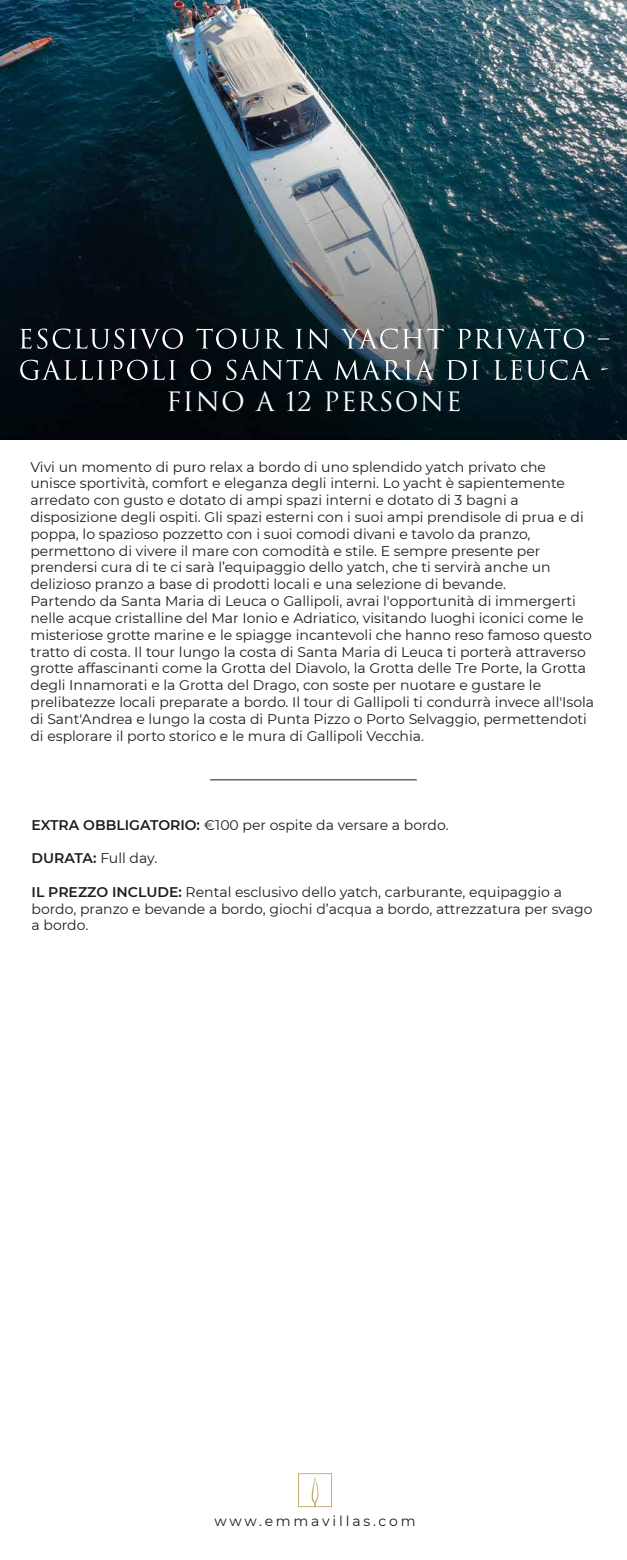
<style>
.page{position:relative;width:627px;height:1560px;background:#fff}
.page>*{position:absolute;margin:0;border:0;box-sizing:border-box;transform-origin:0 0}
.t1{font:26px "Trajan Pro 3";letter-spacing:.05em;color:#fff}
.t2{font:14px/16.8px "Montserrat";color:#1d1d1b}
.t3{font:14px "Montserrat";letter-spacing:.2em;color:#1d1d1b}
.s1{font-weight:600}
</style>
<div class="page">
<hr style="left:210px;top:779px;width:206px;height:1px;background:#1d1d1b">
<svg style="left:298px;top:1473px;width:34px;height:33px"></svg>
<img style="left:0;top:0;width:626px;height:439px">
<svg style="left:20px;top:328px;width:589px;height:21px;background:#3c494e"></svg>
<svg style="left:20px;top:360px;width:588px;height:20px;background:#344046"></svg>
<h1 class="t1" style="left:166px;top:383px;width:297px">FINO A 12 PERSONE</h1>
<p class="t2" style="left:30px;top:457px;width:565px">Vivi un momento di puro relax a bordo di uno splendido yatch privato che unisce sportività, comfort e eleganza degli interni. Lo yacht è sapientemente arredato con gusto e dotato di ampi spazi interni e dotato di 3 bagni a disposizione degli ospiti. Gli spazi esterni con i suoi ampi prendisole di prua e di poppa, lo spazioso pozzetto con i suoi comodi divani e tavolo da pranzo, permettono di vivere il mare con comodità e stile. E sempre presente per prendersi cura di te ci sarà l’equipaggio dello yatch, che ti servirà anche un delizioso pranzo a base di prodotti locali e una selezione di bevande.<br>Partendo da Santa Maria di Leuca o Gallipoli, avrai l'opportunità di immergerti nelle acque cristalline del Mar Ionio e Adriatico, visitando luoghi iconici come le misteriose grotte marine e le spiagge incantevoli che hanno reso famoso questo tratto di costa. Il tour lungo la costa di Santa Maria di Leuca ti porterà attraverso grotte affascinanti come la Grotta del Diavolo, la Grotta delle Tre Porte, la Grotta degli Innamorati e la Grotta del Drago, con soste per nuotare e gustare le prelibatezze locali preparate a bordo. Il tour di Gallipoli ti condurrà invece all'Isola di Sant'Andrea e lungo la costa di Punta Pizzo o Porto Selvaggio, permettendoti di esplorare il porto storico e le mura di Gallipoli Vecchia.</p>
<p class="t2" style="left:32px;top:815px;width:418px"><span class="s1">EXTRA OBBLIGATORIO:</span> €100 per ospite da versare a bordo.</p>
<p class="t2" style="left:32px;top:849px;width:127px"><span class="s1">DURATA:</span> Full day.</p>
<p class="t2" style="left:32px;top:882px;width:562px"><span class="s1">IL PREZZO INCLUDE:</span> Rental esclusivo dello yatch, carburante, equipaggio a bordo, pranzo e bevande a bordo, giochi d’acqua a bordo, attrezzatura per svago a bordo.</p>
<p class="t3" style="left:214px;top:1511px;width:202px">www.emmavillas.com</p>
</div>
